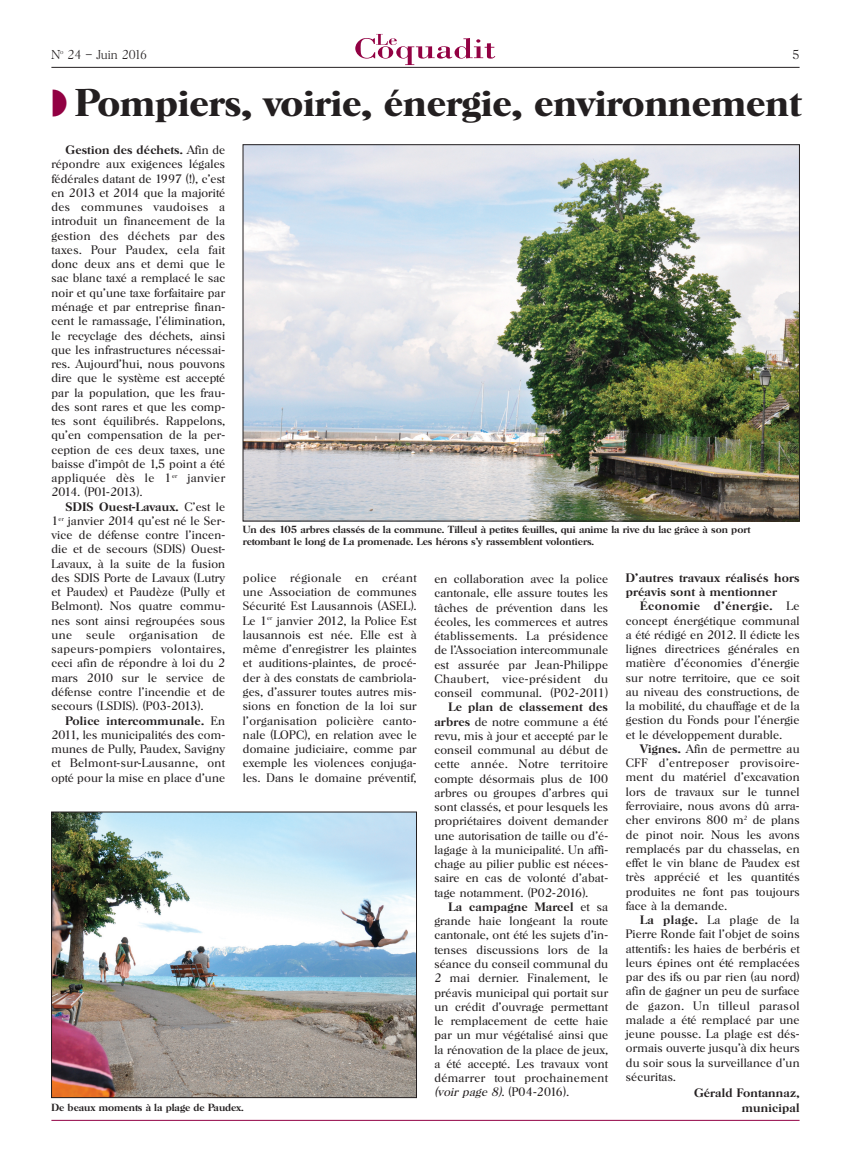
<style>
.page{position:relative;width:851px;height:1170px;background:#fff}
.page>*{position:absolute;margin:0;border:0;box-sizing:border-box;transform-origin:0 0}
.t1{font:600 37.5px "Horsham";color:#231f20;scale:.95 1}
.t2{font:200 12.5px "Horsham";color:#231f20}
.t3{font:300 11.88px/14.2px "Horsham";letter-spacing:.015em;color:#231f20;text-align:justify}
.t4{font:500 11.88px/14.2px "Horsham";letter-spacing:.02em;color:#231f20}
.t5{font:500 10px/12px "Horsham";color:#231f20}
.s1{color:#920143}
.s2{font-weight:500}
.s3{font-style:italic}
</style>
<div class="page">
<hr style="left:51px;top:67px;width:748px;height:1px;background:#231f20">
<svg style="left:355px;top:34px;width:140px;height:31px"></svg>
<hr style="left:51px;top:1119px;width:748px;height:1px;background:#920143">
<img style="left:245px;top:146px;width:552px;height:373px">
<img style="left:53px;top:813px;width:361px;height:282px">
<div style="left:51px;top:811px;width:365px;height:286px;border:1px solid #231f20"></div>
<p class="t2" style="left:51px;top:47px;width:97px">N<sup>o</sup> 24 – Juin 2016</p>
<p class="t2" style="left:792px;top:47px;width:8px">5</p>
<h1 class="t1" style="left:51px;top:81px;width:790px"><span class="s1">◗</span> Pompiers, voirie, énergie, environnement</h1>
<p class="t3" style="left:51px;top:143px;width:175px;text-indent:14px"><span class="s2">Gestion des déchets.</span> Afin de répondre aux exigences légales fédérales datant de 1997 (!), c’est en 2013 et 2014 que la majorité des communes vaudoises a introduit un financement de la gestion des déchets par des taxes. Pour Paudex, cela fait donc deux ans et demi que le sac blanc taxé a remplacé le sac noir et qu’une taxe forfaitaire par ménage et par entreprise finan&shy;cent le ramassage, l’élimination, le recyclage des déchets, ainsi que les infrastructures nécessai&shy;res. Aujourd’hui, nous pouvons dire que le système est accepté par la population, que les frau&shy;des sont rares et que les comp&shy;tes sont équilibrés. Rappelons, qu’en compensation de la per&shy;ception de ces deux taxes, une baisse d’impôt de 1,5 point a été appliquée dès le 1<sup>er</sup> janvier 2014. (P01-2013).</p>
<p class="t3" style="left:51px;top:499px;width:175px;text-indent:14px"><span class="s2">SDIS Ouest-Lavaux.</span> C’est le 1<sup>er</sup> janvier 2014 qu’est né le Ser&shy;vice de défense contre l’incen&shy;die et de secours (SDIS) Ouest-Lavaux, à la suite de la fusion des SDIS Porte de Lavaux (Lutry et Paudex) et Paudèze (Pully et Belmont). Nos quatre commu&shy;nes sont ainsi regroupées sous une seule organisation de sapeurs-pompiers volontaires, ceci afin de répondre à loi du 2 mars 2010 sur le service de défense contre l’incendie et de secours (LSDIS). (P03-2013).</p>
<p class="t3" style="left:51px;top:713px;width:175px;text-indent:14px"><span class="s2">Police intercommunale.</span> En 2011, les municipalités des com&shy;munes de Pully, Paudex, Savigny et Belmont-sur-Lausanne, ont opté pour la mise en place d’une</p>
<p class="t5" style="left:243px;top:524px;width:509px">Un des 105 arbres classés de la commune. Tilleul à petites feuilles, qui anime la rive du lac grâce à son port retombant le long de La promenade. Les hérons s'y rassemblent volontiers.</p>
<p class="t3" style="left:243px;top:570px;width:175px">police régionale en créant une Association de communes Sécurité Est Lausannois (ASEL).<br>Le 1<sup>er</sup> janvier 2012, la Police Est lausannois est née. Elle est à même d’enregistrer les plaintes et auditions-plaintes, de procé&shy;der à des constats de cambriola&shy;ges, d’assurer toutes autres mis&shy;sions en fonction de la loi sur l’organisation policière canto&shy;nale (LOPC), en relation avec le domaine judiciaire, comme par exemple les violences conjuga&shy;les. Dans le domaine préventif,</p>
<p class="t4" style="left:625px;top:570px;width:175px">D’autres travaux réalisés hors préavis sont à mentionner</p>
<p class="t3" style="left:434px;top:571px;width:175px">en collaboration avec la police cantonale, elle assure toutes les tâches de prévention dans les écoles, les commerces et autres établissements. La présidence de l’Association intercommunale est assurée par Jean-Philippe Chaubert, vice-président du conseil communal. (P02-2011)</p>
<p class="t3" style="left:434px;top:700px;width:175px;text-indent:14px"><span class="s2">Le plan de classement des arbres</span> de notre commune a été revu, mis à jour et accepté par le conseil communal au début de cette année. Notre territoire compte désormais plus de 100 arbres ou groupes d’arbres qui sont classés, et pour lesquels les propriétaires doivent demander une autorisation de taille ou d’é&shy;lagage à la municipalité. Un affi&shy;chage au pilier public est néces&shy;saire en cas de volonté d’abat&shy;tage notamment. (P02-2016).</p>
<p class="t3" style="left:434px;top:899px;width:175px;text-indent:14px"><span class="s2">La campagne Marcel</span> et sa grande haie longeant la route cantonale, ont été les sujets d’in&shy;tenses discussions lors de la séance du conseil communal du 2 mai dernier. Finalement, le préavis municipal qui portait sur un crédit d’ouvrage permettant le remplacement de cette haie par un mur végétalisé ainsi que la rénovation de la place de jeux, a été accepté. Les travaux vont démarrer tout prochainement <span class="s3">(voir page 8)</span>. (P04-2016).</p>
<p class="t3" style="left:625px;top:599px;width:175px;text-indent:14px"><span class="s2">Économie d’énergie.</span> Le concept énergétique communal a été rédigé en 2012. Il édicte les lignes directrices générales en matière d’économies d’énergie sur notre territoire, que ce soit au niveau des constructions, de la mobilité, du chauffage et de la gestion du Fonds pour l’énergie et le développement durable.</p>
<p class="t3" style="left:625px;top:741px;width:175px;text-indent:14px"><span class="s2">Vignes.</span> Afin de permettre au CFF d’entreposer provisoire&shy;ment du matériel d’excavation lors de travaux sur le tunnel ferroviaire, nous avons dû arra&shy;cher environs 800 m<sup>2</sup> de plans de pinot noir. Nous les avons remplacés par du chasselas, en effet le vin blanc de Paudex est très apprécié et les quantités produites ne font pas toujours face à la demande.</p>
<p class="t3" style="left:625px;top:912px;width:175px;text-indent:14px"><span class="s2">La plage.</span> La plage de la Pierre Ronde fait l’objet de soins attentifs: les haies de berbéris et leurs épines ont été remplacées par des ifs ou par rien (au nord) afin de gagner un peu de surface de gazon. Un tilleul parasol malade a été remplacé par une jeune pousse. La plage est dés&shy;ormais ouverte jusqu’à dix heurs du soir sous la surveillance d’un sécuritas.</p>
<p class="t4" style="left:694px;top:1085px;width:107px;text-align:right">Gérald Fontannaz, municipal</p>
<p class="t5" style="left:51px;top:1101px;width:194px">De beaux moments à la plage de Paudex.</p>
</div>
